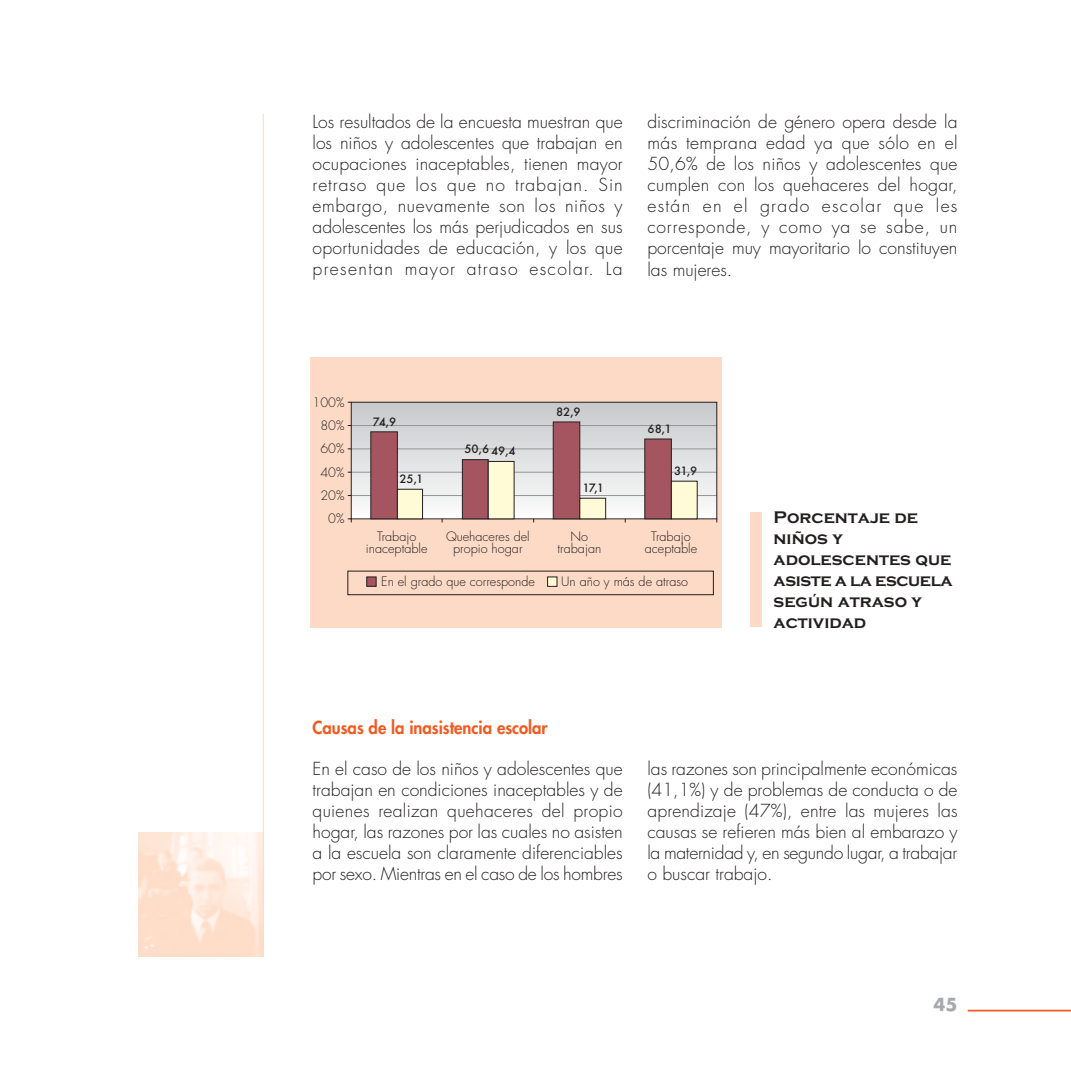
<style>
.page{position:relative;width:1071px;height:1071px;background:#fff}
.page>*{position:absolute;margin:0;border:0;box-sizing:border-box;transform-origin:0 0}
.t1{font:300 17.5px/21px "Futura";color:#231f1f;text-align:justify}
.t2{font:700 17.5px/21px "Copperplate Gothic";color:#231f1f}
.t3{font:800 17.5px "Futura";color:#f15b22;scale:.95 1}
.t4{font:700 17.5px "Futura";color:#a7a9ac}
.t5{font:300 12.6px/12.6px "Futura";color:#231f1f;text-align:center}
.t6{font:500 12.6px "Futura T";color:#231f1f}
</style>
<div class="page">
<div style="left:750px;top:512px;width:11px;height:115px;background:#fddac5"></div>
<div style="left:310px;top:357px;width:412px;height:270px;background:#fddac5"></div>
<hr style="left:351px;top:404px;width:366px;height:2px;background:#c8cacc">
<hr style="left:351px;top:406px;width:366px;height:2px;background:#c8cbcd">
<hr style="left:351px;top:408px;width:366px;height:2px;background:#cacccd">
<hr style="left:351px;top:410px;width:366px;height:1px;background:#cbccce">
<hr style="left:351px;top:411px;width:366px;height:2px;background:#cccdcf">
<hr style="left:351px;top:413px;width:366px;height:2px;background:#ccced0">
<hr style="left:351px;top:415px;width:366px;height:2px;background:#cdcfd1">
<hr style="left:351px;top:417px;width:366px;height:2px;background:#ced0d1">
<hr style="left:351px;top:419px;width:366px;height:2px;background:#cfd0d2">
<hr style="left:351px;top:421px;width:366px;height:2px;background:#d0d1d3">
<hr style="left:351px;top:423px;width:366px;height:1px;background:#d1d2d4">
<hr style="left:351px;top:424px;width:366px;height:2px;background:#d1d3d5">
<hr style="left:351px;top:426px;width:366px;height:2px;background:#d2d4d5">
<hr style="left:351px;top:428px;width:366px;height:2px;background:#d3d5d6">
<hr style="left:351px;top:430px;width:366px;height:2px;background:#d4d5d7">
<hr style="left:351px;top:432px;width:366px;height:2px;background:#d5d6d7">
<hr style="left:351px;top:434px;width:366px;height:2px;background:#d6d7d7">
<hr style="left:351px;top:436px;width:366px;height:1px;background:#d6d7d8">
<hr style="left:351px;top:437px;width:366px;height:2px;background:#d7d8da">
<hr style="left:351px;top:439px;width:366px;height:2px;background:#d7d8db">
<hr style="left:351px;top:441px;width:366px;height:2px;background:#d8dadc">
<hr style="left:351px;top:443px;width:366px;height:2px;background:#dadbdc">
<hr style="left:351px;top:445px;width:366px;height:2px;background:#dbdcdd">
<hr style="left:351px;top:447px;width:366px;height:2px;background:#dbddde">
<hr style="left:351px;top:450px;width:366px;height:2px;background:#dddee0">
<hr style="left:351px;top:452px;width:366px;height:2px;background:#dedfe0">
<hr style="left:351px;top:454px;width:366px;height:2px;background:#dfe0e0">
<hr style="left:351px;top:456px;width:366px;height:2px;background:#e0e0e2">
<hr style="left:351px;top:458px;width:366px;height:2px;background:#e0e2e3">
<hr style="left:351px;top:460px;width:366px;height:1px;background:#e0e2e4">
<hr style="left:351px;top:461px;width:366px;height:2px;background:#e3e4e5">
<hr style="left:351px;top:463px;width:366px;height:2px;background:#e4e5e6">
<hr style="left:351px;top:465px;width:366px;height:2px;background:#e5e6e7">
<hr style="left:351px;top:467px;width:366px;height:2px;background:#e6e6e7">
<hr style="left:351px;top:469px;width:366px;height:2px;background:#e6e7e8">
<hr style="left:351px;top:471px;width:366px;height:2px;background:#e7e8e9">
<hr style="left:351px;top:473px;width:366px;height:1px;background:#e8e9ea">
<hr style="left:351px;top:474px;width:366px;height:2px;background:#e9eaeb">
<hr style="left:351px;top:476px;width:366px;height:2px;background:#eaebec">
<hr style="left:351px;top:478px;width:366px;height:2px;background:#ebecec">
<hr style="left:351px;top:480px;width:366px;height:2px;background:#ececed">
<hr style="left:351px;top:482px;width:366px;height:2px;background:#ecedee">
<hr style="left:351px;top:484px;width:366px;height:2px;background:#edeeee">
<hr style="left:351px;top:486px;width:366px;height:1px;background:#eee">
<hr style="left:351px;top:487px;width:366px;height:2px;background:#eeefef">
<hr style="left:351px;top:489px;width:366px;height:2px;background:#efeff0">
<hr style="left:351px;top:491px;width:366px;height:2px;background:#f0f0f1">
<hr style="left:351px;top:493px;width:366px;height:2px;background:#f1f1f2">
<hr style="left:351px;top:495px;width:366px;height:2px;background:#f1f2f2">
<hr style="left:351px;top:497px;width:366px;height:1px;background:#f2f3f3">
<hr style="left:351px;top:498px;width:366px;height:2px;background:#f3f4f4">
<hr style="left:351px;top:500px;width:366px;height:2px;background:#f4f4f6">
<hr style="left:351px;top:502px;width:366px;height:2px;background:#f6f6f6">
<hr style="left:351px;top:504px;width:366px;height:2px;background:#f6f6f7">
<hr style="left:351px;top:506px;width:366px;height:2px;background:#f7f7f7">
<hr style="left:351px;top:508px;width:366px;height:2px;background:#f8f8f8">
<hr style="left:351px;top:510px;width:366px;height:1px;background:#f9f9f9">
<hr style="left:351px;top:511px;width:366px;height:2px;background:#fafafb">
<hr style="left:351px;top:513px;width:366px;height:2px;background:#fcfcfc">
<hr style="left:351px;top:515px;width:366px;height:2px;background:#fdfdfd">
<hr style="left:351px;top:495px;width:366px;height:1px;background:#949598">
<hr style="left:351px;top:472px;width:366px;height:1px;background:#949598">
<hr style="left:351px;top:449px;width:366px;height:1px;background:#949598">
<hr style="left:351px;top:425px;width:366px;height:1px;background:#949598">
<div style="left:351px;top:402px;width:366px;height:117px;border:1px solid #231f1f"></div>
<div style="left:371px;top:432px;width:27px;height:87px;background:#a45560;border:1px solid #231f1f"></div>
<div style="left:462px;top:459px;width:27px;height:60px;background:#a45560;border:1px solid #231f1f"></div>
<div style="left:553px;top:422px;width:27px;height:97px;background:#a45560;border:1px solid #231f1f"></div>
<div style="left:645px;top:439px;width:27px;height:80px;background:#a45560;border:1px solid #231f1f"></div>
<div style="left:397px;top:489px;width:26px;height:30px;background:#fffbd6;border:1px solid #231f1f"></div>
<div style="left:488px;top:461px;width:26px;height:58px;background:#fffbd6;border:1px solid #231f1f"></div>
<div style="left:580px;top:498px;width:26px;height:21px;background:#fffbd6;border:1px solid #231f1f"></div>
<div style="left:671px;top:481px;width:27px;height:38px;background:#fffbd6;border:1px solid #231f1f"></div>
<div style="left:348px;top:571px;width:366px;height:24px;border:1px solid #231f1f"></div>
<div style="left:367px;top:577px;width:9px;height:9px;background:#a45560"></div>
<div style="left:548px;top:577px;width:9px;height:9px;background:#fffbd6"></div>
<img style="left:139px;top:833px;width:124px;height:124px">
<hr style="left:263px;top:114px;width:1px;height:843px;background:#fddac5">
<hr style="left:968px;top:1010px;width:103px;height:2px;background:#f15b22">
<p class="t1" style="left:313px;top:112px;width:312px">Los resultados de la encuesta muestran que los niños y adolescentes que trabajan en ocupaciones inaceptables, tienen mayor retraso que los que no trabajan. Sin embargo, nuevamente son los niños y adolescentes los más perjudicados en sus oportunidades de educación, y los que presentan mayor atraso escolar. La</p>
<p class="t1" style="left:647px;top:112px;width:312px">discriminación de género opera desde la más temprana edad ya que sólo en el 50,6% de los niños y adolescentes que cumplen con los quehaceres del hogar, están en el grado escolar que les corresponde, y como ya se sabe, un porcentaje muy mayoritario lo constituyen las mujeres.</p>
<p class="t5" style="left:312px;top:397px;width:33px">100%</p>
<p class="t5" style="left:320px;top:420px;width:26px">80%</p>
<p class="t5" style="left:320px;top:444px;width:26px">60%</p>
<p class="t5" style="left:320px;top:467px;width:26px">40%</p>
<p class="t5" style="left:320px;top:490px;width:26px">20%</p>
<p class="t5" style="left:328px;top:514px;width:18px">0%</p>
<p class="t6" style="left:373px;top:416px;width:25px">74,9</p>
<p class="t6" style="left:399px;top:473px;width:25px">25,1</p>
<p class="t6" style="left:464px;top:444px;width:26px">50,6</p>
<p class="t6" style="left:491px;top:446px;width:26px">49,4</p>
<p class="t6" style="left:556px;top:406px;width:26px">82,9</p>
<p class="t6" style="left:583px;top:482px;width:23px">17,1</p>
<p class="t6" style="left:648px;top:423px;width:25px">68,1</p>
<p class="t6" style="left:674px;top:465px;width:25px">31,9</p>
<p class="t5" style="left:366px;top:531px;width:63px">Trabajo inaceptable</p>
<p class="t5" style="left:446px;top:531px;width:85px">Quehaceres del propio hogar</p>
<p class="t5" style="left:558px;top:531px;width:45px">No trabajan</p>
<p class="t5" style="left:645px;top:531px;width:54px">Trabajo aceptable</p>
<p class="t5" style="left:381px;top:577px;width:155px">En el grado que corresponde</p>
<p class="t5" style="left:561px;top:577px;width:128px">Un año y más de atraso</p>
<p class="t3" style="left:313px;top:719px;width:249px">Causas de la inasistencia escolar</p>
<p class="t2" style="left:774px;top:507px;width:180px">Porcentaje de niños y adolescentes que asiste a la escuela según atraso y actividad</p>
<p class="t1" style="left:313px;top:760px;width:312px">En el caso de los niños y adolescentes que trabajan en condiciones inaceptables y de quienes realizan quehaceres del propio hogar, las razones por las cuales no asisten a la escuela son claramente diferenciables por sexo. Mientras en el caso de los hombres</p>
<p class="t1" style="left:647px;top:760px;width:312px">las razones son principalmente económicas (41,1%) y de problemas de conducta o de aprendizaje (47%), entre las mujeres las causas se refieren más bien al embarazo y la maternidad y, en segundo lugar, a trabajar o buscar trabajo.</p>
<p class="t4" style="left:933px;top:997px;width:26px">45</p>
</div>
